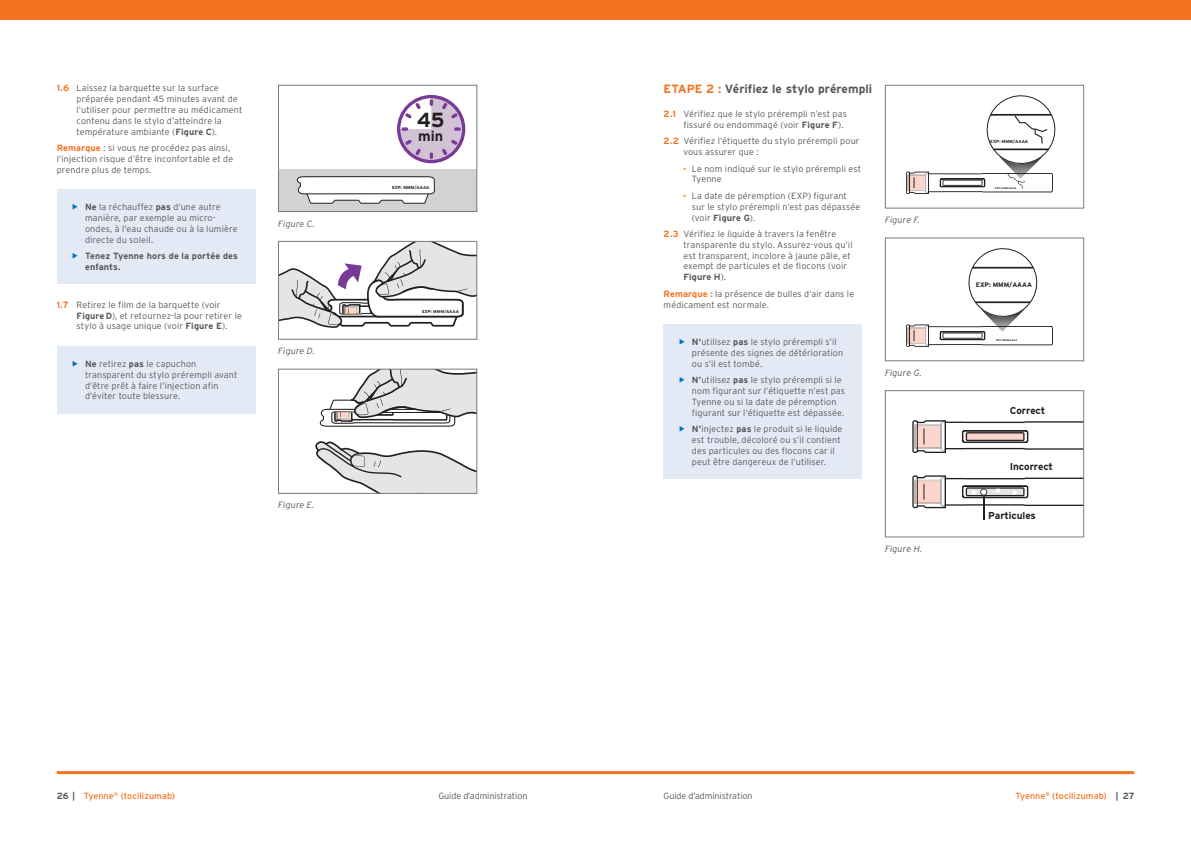
<style>
.page{position:relative;width:1191px;height:842px;background:#fff}
.page>*{position:absolute;margin:0;border:0;box-sizing:border-box;transform-origin:0 0}
.t1{font:700 20.4px "Interstate";color:#231f20}
.t2{font:700 14.3px "Interstate";color:#231f20}
.Sub_heading_2_Grey{font:700 12px "Interstate";color:#57585a}
.t3{font:700 10px "Interstate";letter-spacing:-.01em;color:#231f20}
.Numbered_list{font:300 9px/10.8px "Interstate";letter-spacing:.015em;color:#57585a}
.Body_Copy{font:300 9px/10.8px "Interstate";letter-spacing:.015em;color:#57585a}
.Body_Copy-2{font:italic 300 9px "Interstate";letter-spacing:.015em;color:#57585a}
.t4{font:9px "Interstate";letter-spacing:.005em;color:#f47321}
.Numbered_list-2{font:300 9px "Interstate";letter-spacing:-.01em;color:#57585a}
.t5{font:700 9px/10.8px "Interstate";letter-spacing:.015em;color:#57585a}
.t6{font:700 6.6px "Interstate";color:#231f20}
.t7{font:700 4.5px "Interstate";color:#231f20}
.t8{font:700 4.4px "Interstate";color:#231f20}
.t9{font:700 4.3px "Interstate";color:#231f20}
.t10{font:700 2.5px "Interstate";color:#231f20}
.s1{font-weight:700;color:#f47321}
.s2{font-weight:700}
.s3{color:#f47321}
.s4{font-weight:700;color:#57585a}
</style>
<div class="page">
<hr style="left:57px;top:771px;width:1077px;height:3px;background:#f47321">
<div style="left:57px;top:190px;width:198px;height:94px;background:#e3eaf6"></div>
<div style="left:57px;top:346px;width:198px;height:68px;background:#e3eaf6"></div>
<div style="left:278px;top:169px;width:199px;height:43px;background:#d1d2d4"></div>
<svg style="left:397px;top:95px;width:68px;height:68px"></svg>
<svg style="left:296px;top:176px;width:139px;height:28px;background:#e0e0e0"></svg>
<div style="left:278px;top:85px;width:199px;height:127px;border:1px solid #787a7d"></div>
<svg style="left:280px;top:243px;width:195px;height:85px"></svg>
<div style="left:278px;top:241px;width:199px;height:99px;border:1px solid #787a7d"></div>
<svg style="left:319px;top:371px;width:156px;height:56px"></svg>
<svg style="left:315px;top:441px;width:160px;height:51px"></svg>
<div style="left:278px;top:369px;width:199px;height:125px;border:1px solid #787a7d"></div>
<div style="left:663px;top:324px;width:199px;height:155px;background:#e3eaf6"></div>
<svg style="left:906px;top:95px;width:150px;height:99px"></svg>
<div style="left:885px;top:85px;width:199px;height:123px;border:1px solid #787a7d"></div>
<svg style="left:906px;top:248px;width:147px;height:99px"></svg>
<div style="left:885px;top:238px;width:199px;height:123px;border:1px solid #787a7d"></div>
<svg style="left:912px;top:420px;width:170px;height:33px"></svg>
<svg style="left:912px;top:475px;width:170px;height:44px"></svg>
<div style="left:885px;top:390px;width:199px;height:147px;border:1px solid #787a7d"></div>
<div style="left:0;top:0;width:1191px;height:20px;background:#f47321"></div>
<p class="Numbered_list" style="left:77px;top:83px;width:167px;text-indent:-20px"><span class="s1">1.6</span> Laissez la barquette sur la surface préparée pendant 45 minutes avant de l’utiliser pour permettre au médicament contenu dans le stylo d’atteindre la température ambiante (<span class="s2">Figure C</span>).</p>
<p class="Body_Copy" style="left:57px;top:142px;width:178px"><span class="s1">Remarque</span> : si vous ne procédez pas ainsi, l’injection risque d’être inconfortable et de prendre plus de temps.</p>
<p class="Numbered_list" style="left:85px;top:202px;width:154px"><span class="s2">Ne</span> la réchauffez <span class="s2">pas</span> d’une autre manière, par exemple au micro&shy;ondes, à l’eau chaude ou à la lumière directe du soleil.</p>
<p class="t5" style="left:85px;top:251px;width:154px">Tenez Tyenne hors de la portée des enfants.</p>
<p class="Numbered_list" style="left:77px;top:299px;width:167px;text-indent:-20px"><span class="s1">1.7</span> Retirez le film de la barquette (voir<br><span class="s2">Figure D</span>), et retournez-la pour retirer le stylo à usage unique (voir <span class="s2">Figure E</span>).</p>
<p class="Numbered_list" style="left:85px;top:358px;width:154px"><span class="s2">Ne</span> retirez <span class="s2">pas</span> le capuchon transparent du stylo prérempli avant d’être prêt à faire l’injection afin d’éviter toute blessure.</p>
<p class="Body_Copy-2" style="left:278px;top:218px;width:38px">Figure C.</p>
<p class="Body_Copy-2" style="left:278px;top:346px;width:38px">Figure D.</p>
<p class="Body_Copy-2" style="left:278px;top:500px;width:38px">Figure E.</p>
<p class="t1" style="left:417px;top:109px;width:29px">45</p>
<p class="t2" style="left:418px;top:128px;width:26px">min</p>
<p class="t8" style="left:392px;top:185px;width:39px">EXP: MMM/AAAA</p>
<p class="t9" style="left:422px;top:309px;width:38px">EXP: MMM/AAAA</p>
<p class="Sub_heading_2_Grey" style="left:663px;top:83px;width:210px"><span class="s3">ETAPE 2 :</span> Vérifiez le stylo prérempli</p>
<p class="Numbered_list" style="left:683px;top:108px;width:165px;text-indent:-20px"><span class="s1">2.1</span> Vérifiez que le stylo prérempli n’est pas fissuré ou endommagé (voir <span class="s2">Figure F</span>).</p>
<p class="Numbered_list" style="left:683px;top:136px;width:178px;text-indent:-20px"><span class="s1">2.2</span> Vérifiez l’étiquette du stylo prérempli pour vous assurer que :</p>
<p class="Numbered_list" style="left:692px;top:163px;width:171px">Le nom indiqué sur le stylo prérempli est<br>Tyenne</p>
<p class="Numbered_list" style="left:692px;top:190px;width:170px">La date de péremption (EXP) figurant sur le stylo prérempli n’est pas dépassée (voir <span class="s2">Figure G</span>).</p>
<p class="Numbered_list" style="left:683px;top:228px;width:171px;text-indent:-20px"><span class="s1">2.3</span> Vérifiez le liquide à travers la fenêtre transparente du stylo. Assurez-vous qu’il est transparent, incolore à jaune pâle, et exempt de particules et de flocons (voir <span class="s2">Figure H</span>).</p>
<p class="Body_Copy" style="left:663px;top:288px;width:192px"><span class="s1">Remarque :</span> la présence de bulles d’air dans le médicament est normale.</p>
<p class="Numbered_list" style="left:692px;top:337px;width:153px"><span class="s2">N’</span>utilisez <span class="s2">pas</span> le stylo prérempli s’il présente des signes de détérioration ou s’il est tombé.</p>
<p class="Numbered_list" style="left:692px;top:375px;width:155px"><span class="s2">N’</span>utilisez <span class="s2">pas</span> le stylo prérempli si le nom figurant sur l’étiquette n’est pas Tyenne ou si la date de péremption figurant sur l’étiquette est dépassée.</p>
<p class="Numbered_list" style="left:692px;top:424px;width:152px"><span class="s2">N’</span>injectez <span class="s2">pas</span> le produit si le liquide est trouble, décoloré ou s’il contient des particules ou des flocons car il peut être dangereux de l’utiliser.</p>
<p class="Body_Copy-2" style="left:885px;top:215px;width:37px">Figure F.</p>
<p class="Body_Copy-2" style="left:885px;top:368px;width:38px">Figure G.</p>
<p class="Body_Copy-2" style="left:885px;top:544px;width:39px">Figure H.</p>
<p class="t7" style="left:990px;top:139px;width:40px">EXP: MMM/AAAA</p>
<p class="t10" style="left:995px;top:187px;width:23px">EXP: MMM/AAAA</p>
<p class="t6" style="left:975px;top:281px;width:58px">EXP: MMM/AAAA</p>
<p class="t10" style="left:996px;top:339px;width:23px">EXP: MMM/AAAA</p>
<p class="t3" style="left:1009px;top:404px;width:37px">Correct</p>
<p class="t3" style="left:1009px;top:461px;width:45px">Incorrect</p>
<p class="t3" style="left:988px;top:510px;width:49px">Particules</p>
<p class="t4" style="left:57px;top:791px;width:120px"><span class="s4">26 |</span> Tyenne<sup>®</sup> (tocilizumab)</p>
<p class="Numbered_list-2" style="left:438px;top:790px;width:91px">Guide d’administration</p>
<p class="Numbered_list-2" style="left:663px;top:790px;width:91px">Guide d’administration</p>
<p class="t4" style="left:1015px;top:791px;width:120px">Tyenne<sup>®</sup> (tocilizumab) <span class="s4">| 27</span></p>
</div>
